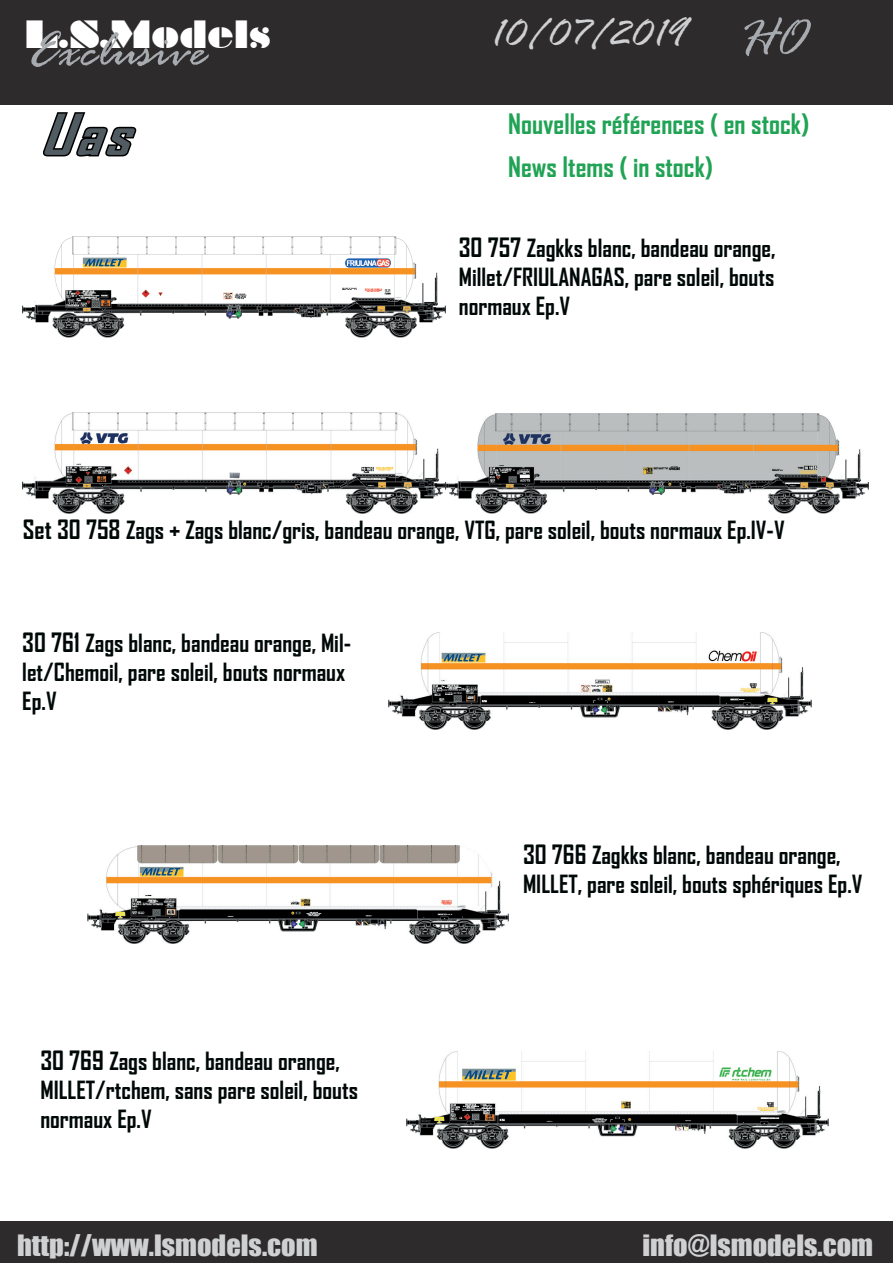
<style>
.page{position:relative;width:893px;height:1263px;background:#fff}
.page>*{position:absolute;margin:0;border:0;box-sizing:border-box;transform-origin:0 0}
.t1{font:italic 54px "Rage";color:#a7abaf}
.t2{font:italic 700 54px "Agency FB";color:#515c62;scale:1.2 1}
.t3{font:italic 45px "Rage";color:#cfd0d2}
.t4{font:36px "Braggadocio";color:#fff}
.t5{font:700 27px "Agency FB";color:#20a354}
.t6{font:27px "Impact";color:#cfd0d2;scale:1.05 1}
.t7{font:700 24px/28.8px "Agency FB";color:#000908}
.s1{font-size:25.5px}
</style>
<div class="page">
<div style="left:0;top:0;width:893px;height:104px;background:#2e2b2c"></div>
<div style="left:0;top:1221px;width:893px;height:42px;background:#2e2b2c"></div>
<svg style="left:43px;top:112px;width:94px;height:45px"></svg>
<img style="left:23px;top:237px;width:422px;height:100px">
<img style="left:23px;top:413px;width:845px;height:100px">
<img style="left:389px;top:632px;width:422px;height:97px">
<img style="left:87px;top:845px;width:422px;height:98px">
<img style="left:406px;top:1051px;width:422px;height:97px">
<h3 class="t4" style="left:24px;top:13px;width:248px">L.S.Models</h3>
<h2 class="t3" style="left:490px;top:10px;width:196px">10/07/2019</h2>
<h1 class="t1" style="left:28px;top:21px;width:180px">Exclusive</h1>
<h1 class="t1" style="left:738px;top:10px;width:68px">HO</h1>
<h1 class="t2" style="left:40px;top:101px;width:95px">Uas</h1>
<p class="t5" style="left:508px;top:107px;width:303px">Nouvelles références ( en stock)</p>
<p class="t5" style="left:508px;top:150px;width:206px">News Items ( in stock)</p>
<p class="t7" style="left:459px;top:233px;width:318px;text-align:justify"><span class="s1">30 757</span> Zagkks blanc, bandeau orange, Millet/FRIULANAGAS, pare soleil, bouts normaux Ep.V</p>
<p class="t7" style="left:23px;top:515px;width:763px"><span class="s1">Set 30 758</span> Zags + Zags blanc/gris, bandeau orange, VTG, pare soleil, bouts normaux Ep.IV-V</p>
<p class="t7" style="left:22px;top:628px;width:330px"><span class="s1">30 761</span> Zags blanc, bandeau orange, Mil&shy;let/Chemoil, pare soleil, bouts normaux<br>Ep.V</p>
<p class="t7" style="left:40px;top:1046px;width:319px"><span class="s1">30 769</span> Zags blanc, bandeau orange,<br>MILLET/rtchem, sans pare soleil, bouts normaux Ep.V</p>
<p class="t7" style="left:523px;top:840px;width:341px"><span class="s1">30 766</span> Zagkks blanc, bandeau orange,<br>MILLET, pare soleil, bouts sphériques Ep.V</p>
<p class="t6" style="left:17px;top:1224px;width:288px">http://www.lsmodels.com</p>
<p class="t6" style="left:642px;top:1224px;width:221px">info@lsmodels.com</p>
</div>
